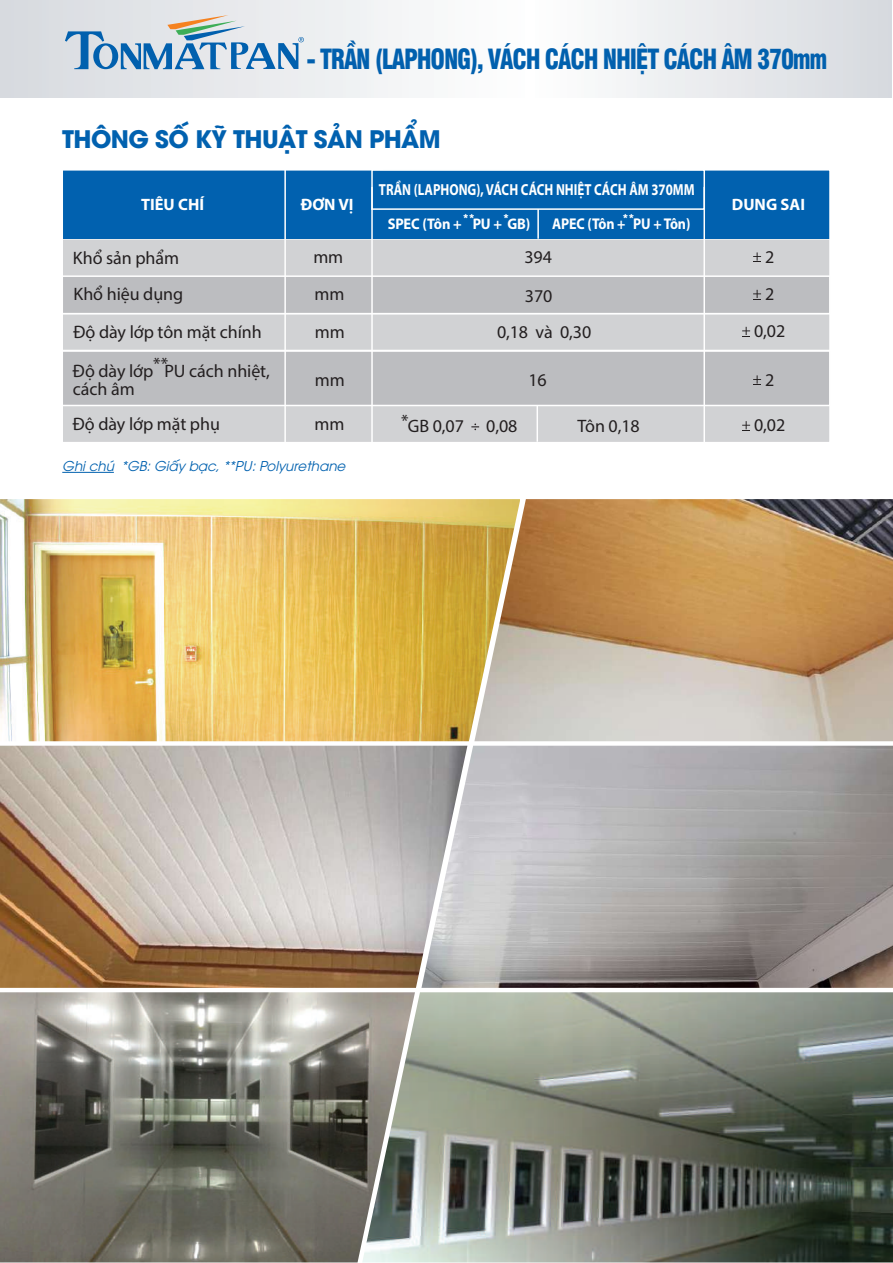
<style>
.page{position:relative;width:893px;height:1263px;background:#fff}
.page>*{position:absolute;margin:0;border:0;box-sizing:border-box;transform-origin:0 0}
.t1{font:27.15px "UTM Swiss 721 Black Condensed";letter-spacing:-.05em;color:#0160ae;scale:.9 1}
.t2{font:700 24px "UTM Avo";letter-spacing:-.025em;color:#0161af}
.t3{font:18px/37.2px "Myriad Pro";letter-spacing:-.005em;color:#231f20}
.t4{font:700 16.5px "Myriad Pro";color:#fff}
.t5{font:700 16.05px "Myriad Pro";color:#fff;scale:.81 1}
.t6{font:700 15.6px "Myriad Pro";letter-spacing:-.01em;color:#fff;scale:.89 1}
.t7{font:700 15.45px "Myriad Pro";letter-spacing:-.01em;color:#fff;scale:.94 1}
.t8{font:italic 13.5px "UTM Avo";color:#0161af}
.t9{font:700 12px "UTM Swiss Condensed";color:#fff}
</style>
<div class="page">
<img style="left:415px;top:992px;width:478px;height:270px">
<img style="left:0;top:992px;width:415px;height:270px">
<img style="left:467px;top:746px;width:426px;height:242px">
<img style="left:0;top:746px;width:467px;height:242px">
<img style="left:520px;top:499px;width:373px;height:242px">
<img style="left:0;top:499px;width:520px;height:242px">
<svg style="left:0;top:0;width:891px;height:98px"></svg>
<svg style="left:65px;top:15px;width:239px;height:54px"></svg>
<hr style="left:62px;top:472px;width:52px;height:1px;background:#0161af">
<div style="left:62px;top:239px;width:768px;height:37px;background:#d1d2d4"></div>
<div style="left:62px;top:314px;width:768px;height:37px;background:#d1d2d4"></div>
<div style="left:62px;top:275px;width:769px;height:39px;background:#bcbdc0;border:2px solid #fff"></div>
<div style="left:62px;top:405px;width:768px;height:38px;background:#d1d2d4"></div>
<div style="left:62px;top:350px;width:769px;height:56px;background:#bcbdc0;border:2px solid #fff"></div>
<div style="left:62px;top:170px;width:768px;height:69px;background:#0161af"></div>
<div style="left:371px;top:169px;width:334px;height:41px;border:2px solid #fff"></div>
<hr style="left:284px;top:170px;width:2px;height:273px;background:#fff">
<hr style="left:371px;top:187px;width:2px;height:256px;background:#fff">
<hr style="left:703px;top:187px;width:2px;height:256px;background:#fff">
<hr style="left:537px;top:209px;width:2px;height:30px;background:#fff">
<hr style="left:537px;top:405px;width:1px;height:37px;background:#fff">
<svg style="left:471px;top:423px;width:8px;height:7px"></svg>
<svg style="left:753px;top:252px;width:8px;height:10px"></svg>
<svg style="left:753px;top:290px;width:8px;height:10px"></svg>
<svg style="left:742px;top:327px;width:8px;height:10px"></svg>
<svg style="left:742px;top:421px;width:8px;height:10px"></svg>
<svg style="left:753px;top:375px;width:8px;height:10px"></svg>
<h1 class="t1" style="left:307px;top:39px;width:580px">- TRẦN (LAPHONG), VÁCH CÁCH NHIỆT CÁCH ÂM 370mm</h1>
<h2 class="t2" style="left:62px;top:119px;width:380px">THÔNG SỐ KỸ THUẬT SẢN PHẨM</h2>
<p class="t4" style="left:141px;top:193px;width:65px">TIÊU CHÍ</p>
<p class="t4" style="left:301px;top:193px;width:54px">ĐƠN VỊ</p>
<p class="t5" style="left:379px;top:180px;width:391px">TRẦN (LAPHONG), VÁCH CÁCH NHIỆT CÁCH ÂM 370MM</p>
<p class="t9" style="left:622px;top:210px;width:14px">**</p>
<p class="t9" style="left:463px;top:210px;width:14px">**</p>
<p class="t9" style="left:503px;top:210px;width:7px">*</p>
<p class="t7" style="left:388px;top:213px;width:153px">SPEC (Tôn + PU + GB)</p>
<p class="t6" style="left:552px;top:213px;width:157px">APEC (Tôn + PU + Tôn)</p>
<p class="t4" style="left:732px;top:194px;width:75px">DUNG SAI</p>
<p class="t3" style="left:73px;top:239px;width:108px">Khổ sản phẩm</p>
<p class="t3" style="left:74px;top:275px;width:111px">Khổ hiệu dụng</p>
<p class="t3" style="left:74px;top:313px;width:190px">Độ dày lớp tôn mặt chính</p>
<p class="t3" style="left:153px;top:345px;width:16px">**</p>
<p class="t3" style="left:73px;top:361px;width:198px;line-height:18px">Độ dày lớp PU cách nhiệt, cách âm</p>
<p class="t3" style="left:73px;top:405px;width:149px">Độ dày lớp mặt phụ</p>
<p class="t3" style="left:313px;top:238px;width:31px">mm</p>
<p class="t3" style="left:524px;top:238px;width:29px">394</p>
<p class="t3" style="left:754px;top:238px;width:33px;text-align:center">2<br>2<br>0,02</p>
<p class="t3" style="left:525px;top:277px;width:29px">370</p>
<p class="t3" style="left:314px;top:275px;width:32px">mm mm</p>
<p class="t3" style="left:315px;top:361px;width:31px">mm</p>
<p class="t3" style="left:314px;top:405px;width:31px">mm</p>
<p class="t3" style="left:497px;top:313px;width:96px">0,18 và 0,30</p>
<p class="t3" style="left:765px;top:361px;width:11px">2</p>
<p class="t3" style="left:528px;top:361px;width:20px">16</p>
<p class="t3" style="left:401px;top:402px;width:9px">*</p>
<p class="t3" style="left:754px;top:406px;width:33px">0,02</p>
<p class="t3" style="left:408px;top:407px;width:111px">GB 0,07 0,08</p>
<p class="t3" style="left:578px;top:407px;width:64px">Tôn 0,18</p>
<p class="t8" style="left:62px;top:456px;width:285px">Ghi chú *GB: Giấy bạc, **PU: Polyurethane</p>
</div>
